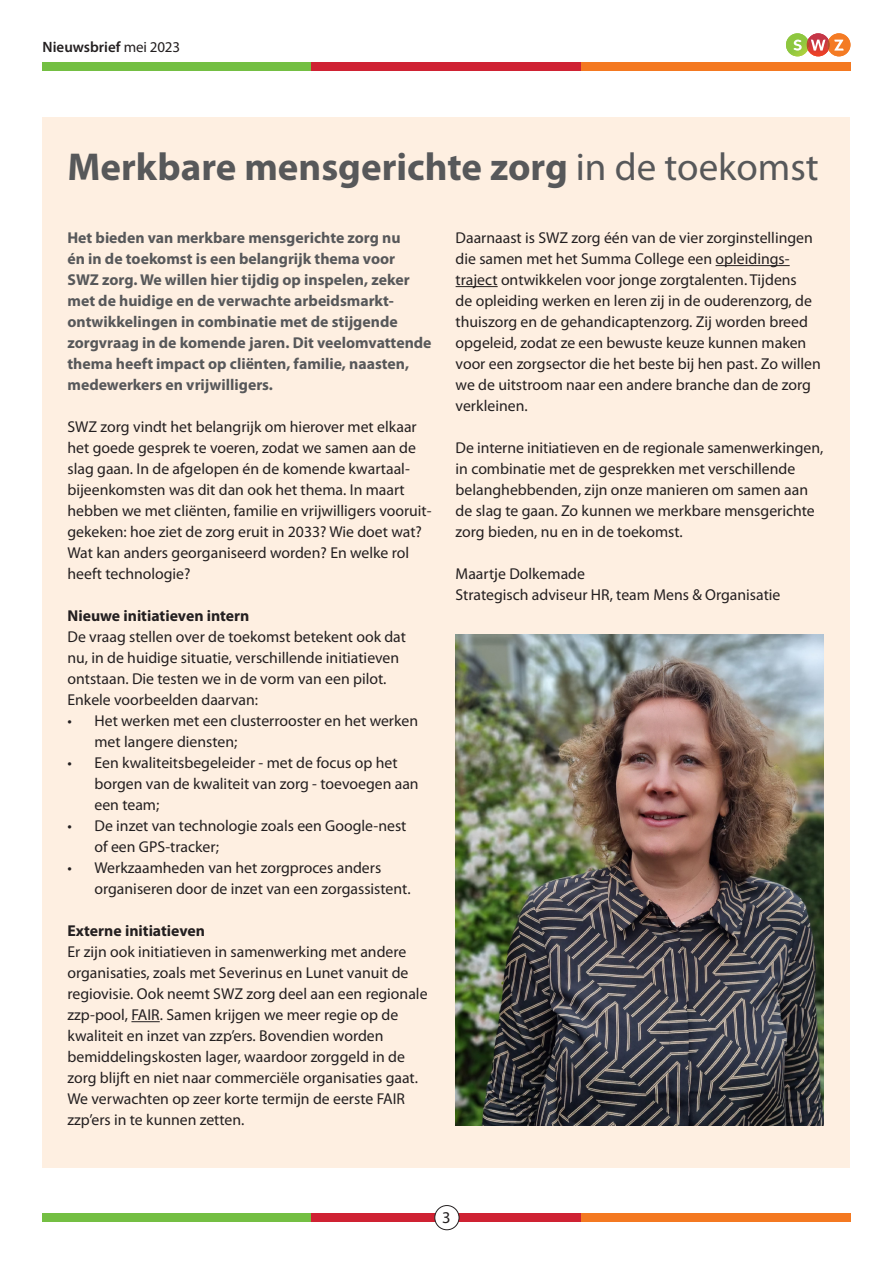
<style>
.page{position:relative;width:893px;height:1263px;background:#fff}
.page>*{position:absolute;margin:0;border:0;box-sizing:border-box;transform-origin:0 0}
.KOP{font:700 39px "Myriad Pro";color:#57585a}
.t1{font:16.5px "Myriad Pro";color:#231f20}
.BODY{font:15.75px/21px "Myriad Pro";color:#231f20}
.INTRO_80{font:700 15.75px/21px "Myriad Pro";color:#57585a}
.INTRO{font:700 15.75px "Myriad Pro";color:#231f20}
.t2{font:600 15px "Myriad Pro";color:#231f20}
.s1{font-weight:400}
</style>
<div class="page">
<div style="left:43px;top:62px;width:269px;height:8px;background:#74bf43"></div>
<div style="left:312px;top:62px;width:269px;height:8px;background:#cf2233"></div>
<div style="left:581px;top:62px;width:269px;height:8px;background:#f47921"></div>
<div style="left:43px;top:1213px;width:269px;height:8px;background:#74bf43"></div>
<div style="left:312px;top:1213px;width:269px;height:8px;background:#cf2233"></div>
<div style="left:581px;top:1213px;width:269px;height:8px;background:#f47921"></div>
<svg style="left:786px;top:33px;width:64px;height:23px"></svg>
<div style="left:435px;top:1205px;width:24px;height:25px;background:#fff;border-radius:50%"></div>
<div style="left:434px;top:1205px;width:25px;height:25px;border:1px solid #231f20;border-radius:50%"></div>
<div style="left:43px;top:117px;width:807px;height:1050px;background:#feefe1"></div>
<hr style="left:716px;top:265px;width:74px;height:1px;background:#231f20">
<hr style="left:456px;top:286px;width:42px;height:1px;background:#231f20">
<svg style="left:131px;top:1021px;width:29px;height:1px"></svg>
<img style="left:455px;top:635px;width:369px;height:491px">
<p class="t2" style="left:43px;top:38px;width:139px">Nieuwsbrief <span class="s1">mei 2023</span></p>
<p class="KOP" style="left:68px;top:141px;width:753px">Merkbare mensgerichte zorg <span class="s1">in de toekomst</span></p>
<p class="INTRO_80" style="left:68px;top:227px;width:335px">Het bieden van merkbare mensgerichte zorg nu</p>
<p class="INTRO_80" style="left:68px;top:248px;width:329px">én in de toekomst is een belangrijk thema voor</p>
<p class="INTRO_80" style="left:68px;top:269px;width:366px">SWZ zorg. We willen hier tijdig op inspelen, zeker met de huidige en de verwachte arbeidsmarkt&shy;ontwikkelingen in combinatie met de stijgende zorgvraag in de komende jaren. Dit veelomvattende thema heeft impact op cliënten, familie, naasten, medewerkers en vrijwilligers.</p>
<p class="BODY" style="left:68px;top:416px;width:366px">SWZ zorg vindt het belangrijk om hierover met elkaar het goede gesprek te voeren, zodat we samen aan de slag gaan. In de afgelopen én de komende kwartaal&shy;bijeenkomsten was dit dan ook het thema. In maart hebben we met cliënten, familie en vrijwilligers vooruit&shy;gekeken: hoe ziet de zorg eruit in 2033? Wie doet wat?<br>Wat kan anders georganiseerd worden? En welke rol heeft technologie?</p>
<p class="INTRO" style="left:68px;top:605px;width:183px">Nieuwe initiatieven intern</p>
<p class="BODY" style="left:68px;top:626px;width:340px">De vraag stellen over de toekomst betekent ook dat nu, in de huidige situatie, verschillende initiatieven ontstaan. Die testen we in de vorm van een pilot.<br>Enkele voorbeelden daarvan:</p>
<p class="BODY" style="left:94px;top:710px;width:325px;text-indent:-27px">• Het werken met een clusterrooster en het werken met langere diensten;</p>
<p class="BODY" style="left:94px;top:752px;width:326px;text-indent:-27px">• Een kwaliteitsbegeleider - met de focus op het borgen van de kwaliteit van zorg - toevoegen aan een team;</p>
<p class="BODY" style="left:94px;top:815px;width:313px;text-indent:-27px">• De inzet van technologie zoals een Google-nest of een GPS-tracker;</p>
<p class="BODY" style="left:94px;top:857px;width:318px;text-indent:-27px">• Werkzaamheden van het zorgproces anders organiseren door de inzet van een zorgassistent.</p>
<p class="INTRO" style="left:68px;top:920px;width:139px">Externe initiatieven</p>
<p class="BODY" style="left:68px;top:941px;width:362px">Er zijn ook initiatieven in samenwerking met andere organisaties, zoals met Severinus en Lunet vanuit de regiovisie. Ook neemt SWZ zorg deel aan een regionale zzp-pool, FAIR. Samen krijgen we meer regie op de</p>
<p class="BODY" style="left:68px;top:1025px;width:318px">kwaliteit en inzet van zzp’ers. Bovendien worden</p>
<p class="BODY" style="left:68px;top:1046px;width:339px">bemiddelingskosten lager, waardoor zorggeld in de</p>
<p class="BODY" style="left:68px;top:1067px;width:352px">zorg blijft en niet naar commerciële organisaties gaat.<br>We verwachten op zeer korte termijn de eerste FAIR zzp’ers in te kunnen zetten.</p>
<p class="BODY" style="left:456px;top:227px;width:367px">Daarnaast is SWZ zorg één van de vier zorginstellingen die samen met het Summa College een opleidings&shy;traject ontwikkelen voor jonge zorgtalenten. Tijdens<br>de opleiding werken en leren zij in de ouderenzorg, de thuiszorg en de gehandicaptenzorg. Zij worden breed opgeleid, zodat ze een bewuste keuze kunnen maken voor een zorgsector die het beste bij hen past. Zo willen we de uitstroom naar een andere branche dan de zorg verkleinen.</p>
<p class="BODY" style="left:456px;top:437px;width:369px">De interne initiatieven en de regionale samenwerkingen, in combinatie met de gesprekken met verschillende belanghebbenden, zijn onze manieren om samen aan de slag te gaan. Zo kunnen we merkbare mensgerichte zorg bieden, nu en in de toekomst.</p>
<p class="BODY" style="left:456px;top:563px;width:131px">Maartje Dolkemade</p>
<p class="BODY" style="left:456px;top:584px;width:326px">Strategisch adviseur HR, team Mens &amp; Organisatie</p>
<p class="t1" style="left:442px;top:1207px;width:10px">3</p>
</div>
